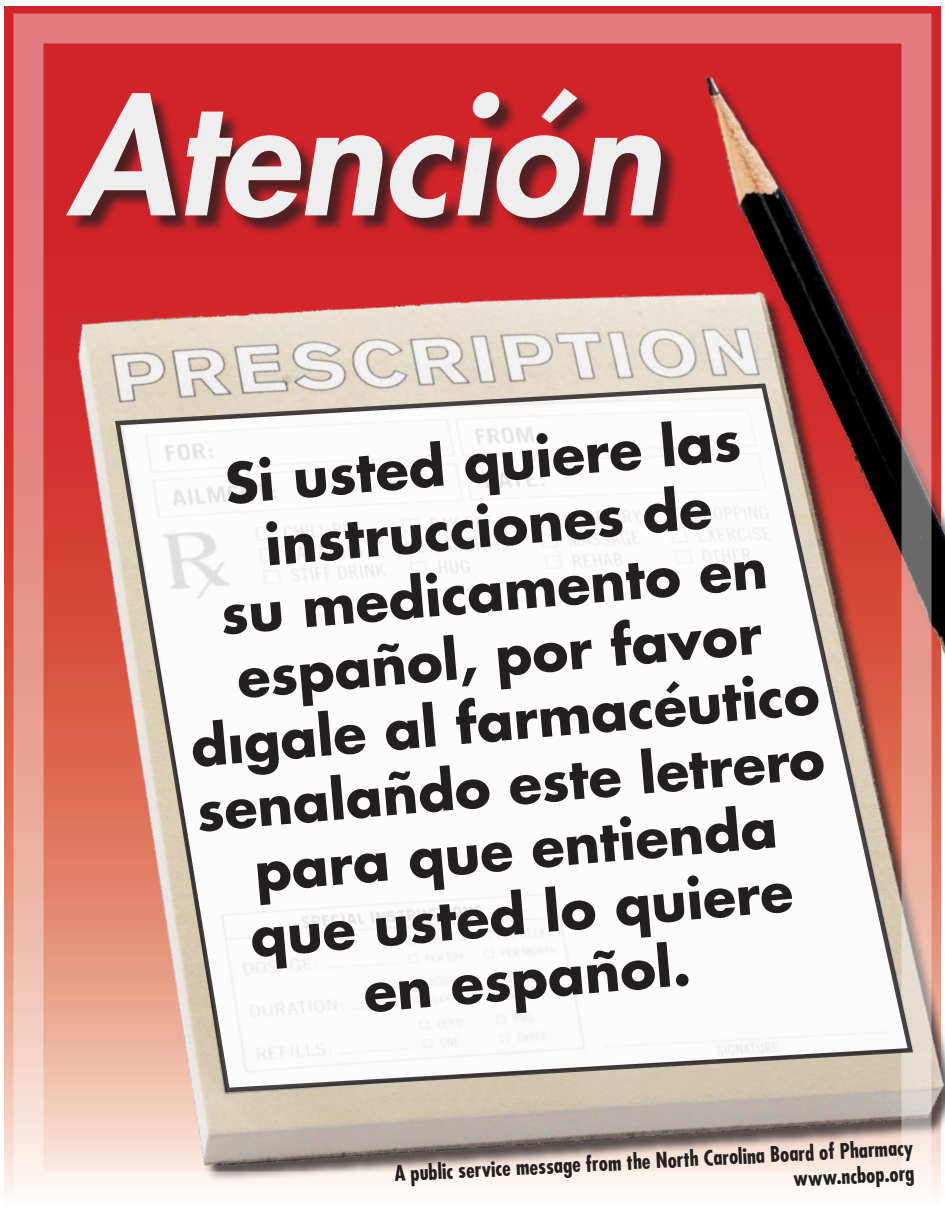
<style>
.page{position:relative;width:945px;height:1215px;background:#fff}
.page>*{position:absolute;margin:0;border:0;box-sizing:border-box;transform-origin:0 0}
.t1{font:300 condensed 210.6px "Futura";color:#eeeeef}
.t2{font:italic 800 157.95px "Futura Std";color:#eeeeef}
.t3{font:700 54px/64.8px "Futura Std";color:#231f20;text-align:center}
.t4{font:700 condensed 21px "Futura Std";color:#231f20}
</style>
<div class="page">
<img style="left:4px;top:6px;width:941px;height:1189px">
<div style="left:68px;top:90px;width:610px;height:146px;background:#231f20;opacity:.75"></div>
<div style="left:14px;top:14px;width:918px;height:1188px;border:30px solid #fff"></div>
<svg style="left:114px;top:382px;width:801px;height:712px"></svg>
<svg style="left:230px;top:735px;width:12px;height:29px"></svg>
<p class="t1" style="left:530px;top:30px;width:60px">´</p>
<p class="t2" style="left:68px;top:57px;width:594px">Atencion</p>
<p class="t3" style="left:222px;top:451px;width:519px;rotate:-5deg">Si usted quiere las instrucciones de</p>
<p class="t3" style="left:177px;top:585px;width:632px;rotate:-5deg">su medicamento en espanol, por favor<br>d gale al farmaceutico senalando este letrero para que entienda</p>
<p class="t3" style="left:374px;top:632px;width:31px">˜</p>
<p class="t3" style="left:662px;top:672px;width:23px">´</p>
<p class="t3" style="left:385px;top:760px;width:31px">˜</p>
<p class="t3" style="left:247px;top:905px;width:546px;rotate:-5deg">que usted lo quiere</p>
<p class="t3" style="left:361px;top:960px;width:329px;rotate:-5deg">en espanol.</p>
<p class="t3" style="left:589px;top:939px;width:31px">˜</p>
<p class="t4" style="left:394px;top:1161px;width:521px;rotate:-3deg">A public service message from the North Carolina Board of Pharmacy</p>
<p class="t4" style="left:793px;top:1166px;width:123px;rotate:-3deg">www.ncbop.org</p>
</div>
